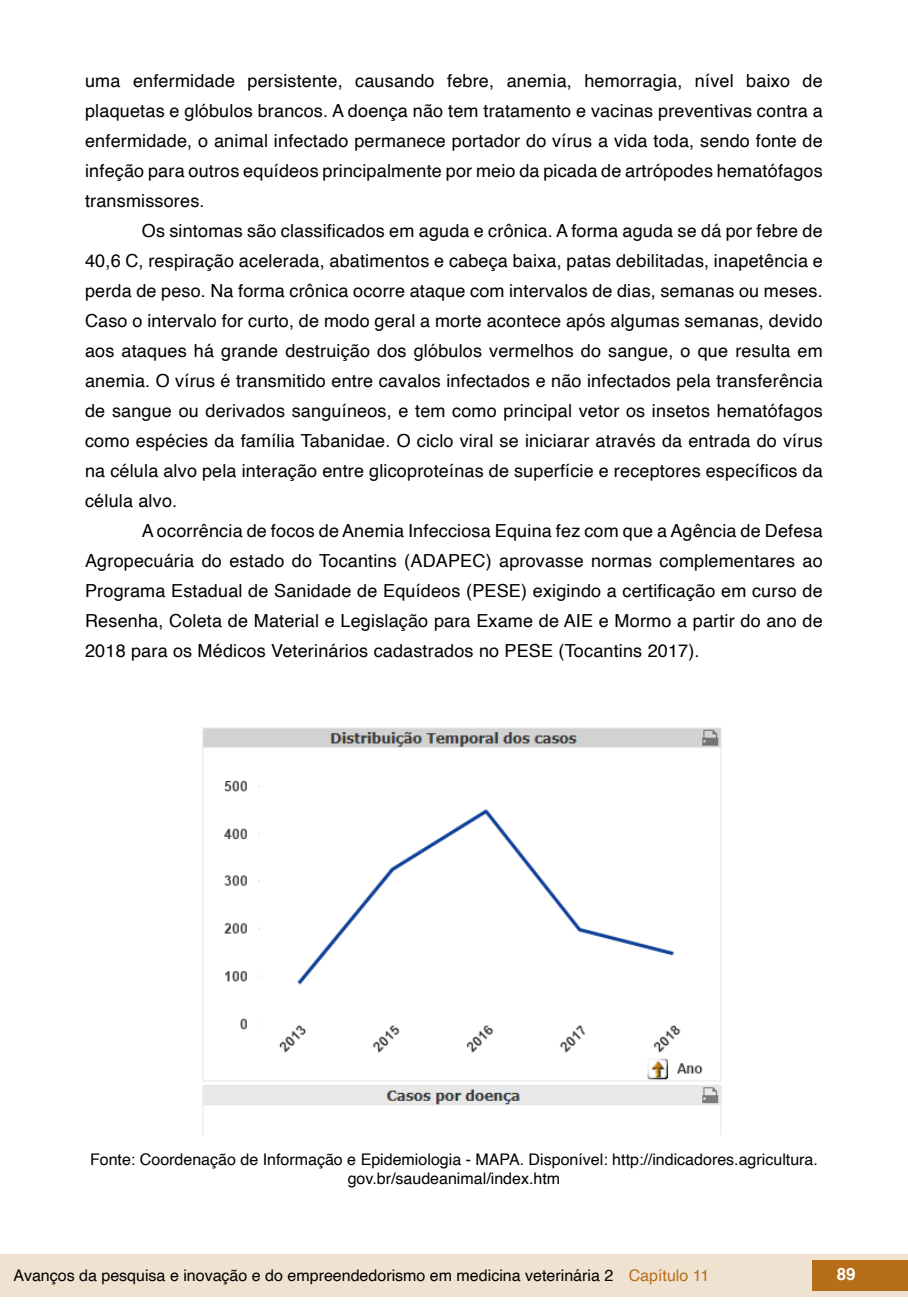
<style>
.page{position:relative;width:908px;height:1304px;background:#fff}
.page>*{position:absolute;margin:0;border:0;box-sizing:border-box;transform-origin:0 0}
.txt{font:18px/30px "Helvetica";letter-spacing:.01em;color:#000;text-align:justify}
.t1{font:700 16.8px "Helvetica";color:#fff}
.imagens_graf_tab{font:16px/19.2px "Helvetica";color:#000;text-align:center}
.s1{color:#b66e19}
</style>
<div class="page">
<div style="left:0;top:1254px;width:906px;height:43px;background:#f0e2d1"></div>
<div style="left:812px;top:1261px;width:95px;height:30px;background:#b66e19"></div>
<img style="left:202px;top:727px;width:520px;height:407px">
<p class="txt" style="left:85px;top:66px;width:739px">uma enfermidade persistente, causando febre, anemia, hemorragia, nível baixo de plaquetas e glóbulos brancos. A doença não tem tratamento e vacinas preventivas contra a enfermidade, o animal infectado permanece portador do vírus a vida toda, sendo fonte de infeção para outros equídeos principalmente por meio da picada de artrópodes hematófagos transmissores.</p>
<p class="txt" style="left:85px;top:216px;width:739px;text-indent:57px">Os sintomas são classificados em aguda e crônica. A forma aguda se dá por febre de 40,6 C, respiração acelerada, abatimentos e cabeça baixa, patas debilitadas, inapetência e perda de peso. Na forma crônica ocorre ataque com intervalos de dias, semanas ou meses.<br>Caso o intervalo for curto, de modo geral a morte acontece após algumas semanas, devido aos ataques há grande destruição dos glóbulos vermelhos do sangue, o que resulta em anemia. O vírus é transmitido entre cavalos infectados e não infectados pela transferência de sangue ou derivados sanguíneos, e tem como principal vetor os insetos hematófagos como espécies da família Tabanidae. O ciclo viral se iniciarar através da entrada do vírus na célula alvo pela interação entre glicoproteínas de superfície e receptores específicos da célula alvo.</p>
<p class="txt" style="left:85px;top:516px;width:738px;text-indent:57px">A ocorrência de focos de Anemia Infecciosa Equina fez com que a Agência de Defesa Agropecuária do estado do Tocantins (ADAPEC) aprovasse normas complementares ao Programa Estadual de Sanidade de Equídeos (PESE) exigindo a certificação em curso de Resenha, Coleta de Material e Legislação para Exame de AIE e Mormo a partir do ano de 2018 para os Médicos Veterinários cadastrados no PESE (Tocantins 2017).</p>
<p class="imagens_graf_tab" style="left:90px;top:1150px;width:729px">Fonte: Coordenação de Informação e Epidemiologia - MAPA. Disponível: http://indicadores.agricultura. gov.br/saudeanimal/index.htm</p>
<p class="imagens_graf_tab" style="left:14px;top:1266px;width:697px">Avanços da pesquisa e inovação e do empreendedorismo em medicina veterinária 2 <span class="s1">Capítulo 11</span></p>
<p class="t1" style="left:836px;top:1261px;width:20px">89</p>
</div>
